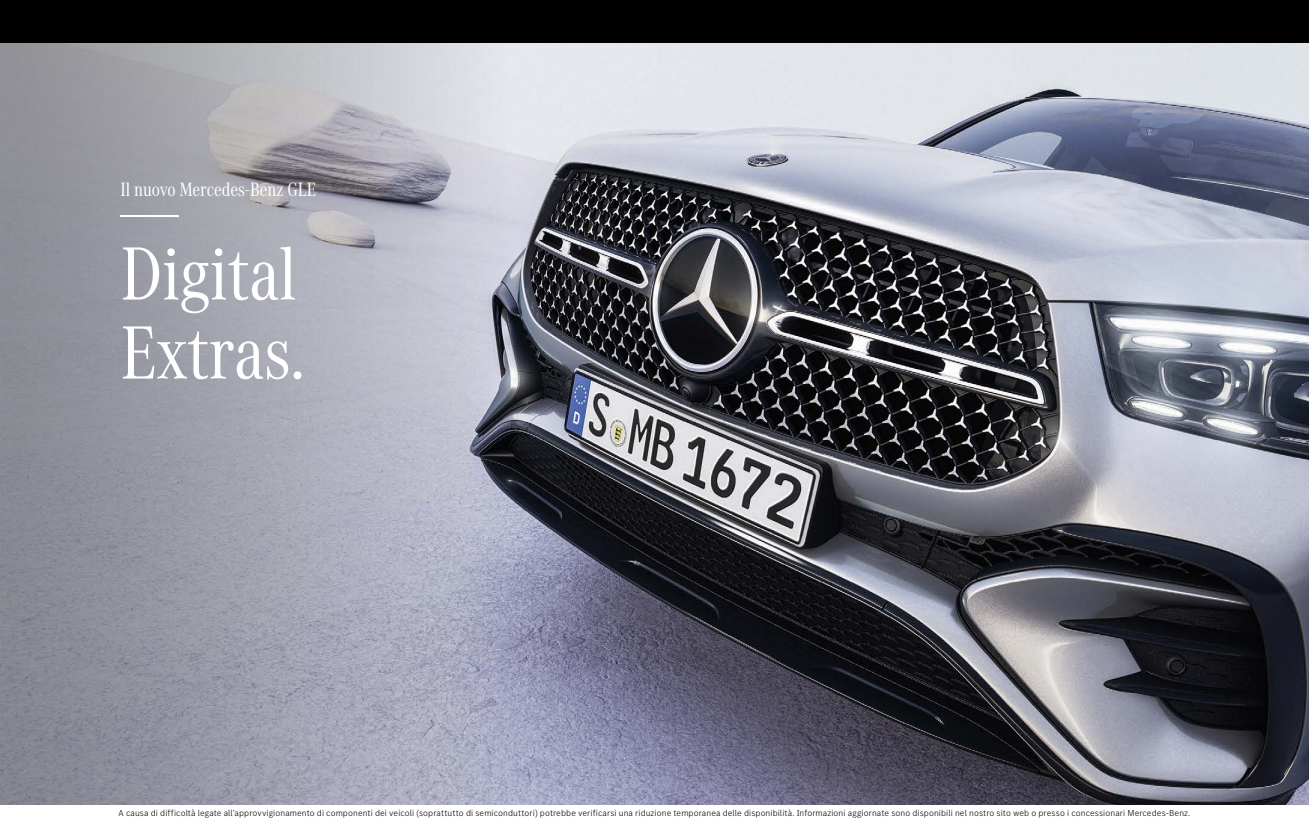
<style>
.page{position:relative;width:1309px;height:820px;background:#fff}
.page>*{position:absolute;margin:0;border:0;box-sizing:border-box;transform-origin:0 0}
.t1{font:78px/79px "MB Corpo A Title Cond";color:#fff}
.t2{font:20px "MB Corpo A Title Cond";color:#fff}
.t3{font:300 9px "MB Corpo S Text";letter-spacing:.01em;color:#000}
</style>
<div class="page">
<img style="left:532px;top:43px;width:777px;height:762px">
<svg style="left:0;top:43px;width:532px;height:762px;background:#a2a4af"></svg>
<div style="left:0;top:0;width:1309px;height:43px;background:#000"></div>
<hr style="left:120px;top:216px;width:59px;height:1px;background:#fff">
<h2 class="t2" style="left:120px;top:177px;width:197px">Il nuovo Mercedes-Benz GLE</h2>
<h1 class="t1" style="left:120px;top:229px;width:185px">Digital<br>Extras.</h1>
<p class="t3" style="left:119px;top:807px;width:1073px">A causa di difficoltà legate all’approvvigionamento di componenti dei veicoli (soprattutto di semiconduttori) potrebbe verificarsi una riduzione temporanea delle disponibilità. Informazioni aggiornate sono disponibili nel nostro sito web o presso i concessionari Mercedes-Benz.</p>
</div>
